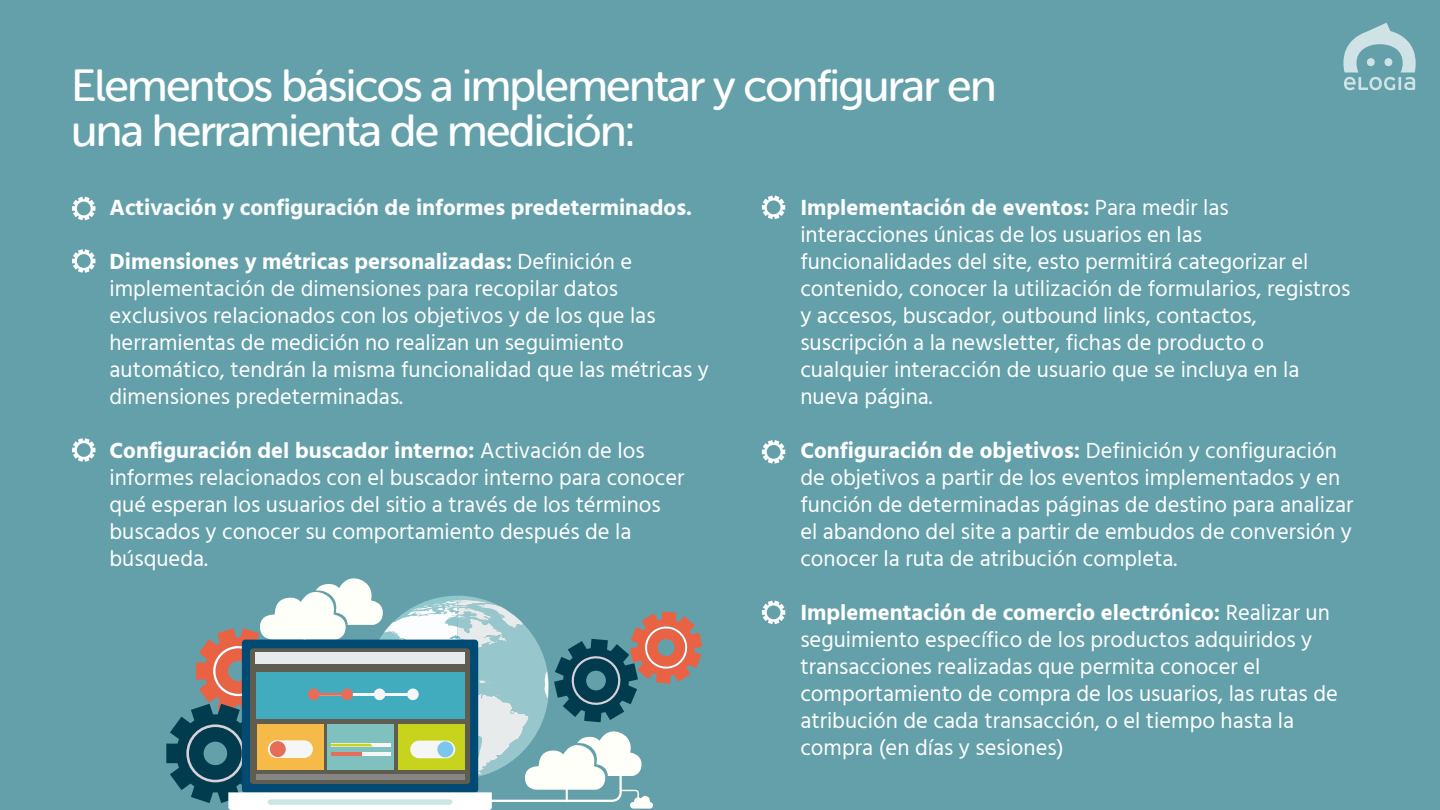
<style>
.page{position:relative;width:1440px;height:810px;background:#63a0aa}
.page>*{position:absolute;margin:0;border:0;box-sizing:border-box;transform-origin:0 0}
.t1{font:45px/45px "Museo Sans W01 Rounded 500";letter-spacing:-.04em;color:#fff}
.t2{font:22.5px/27px "Hind";color:#fff}
.t3{font:700 22.5px "Hind";color:#fff}
.s1{font-weight:700}
</style>
<div class="page">
<svg style="left:1343px;top:23px;width:73px;height:67px"></svg>
<svg style="left:166px;top:578px;width:536px;height:232px"></svg>
<svg style="left:72px;top:197px;width:23px;height:23px"></svg>
<svg style="left:72px;top:249px;width:23px;height:24px"></svg>
<svg style="left:762px;top:196px;width:23px;height:23px"></svg>
<svg style="left:762px;top:440px;width:23px;height:24px"></svg>
<svg style="left:762px;top:601px;width:23px;height:23px"></svg>
<svg style="left:72px;top:438px;width:23px;height:24px"></svg>
<h1 class="t1" style="left:71px;top:63px;width:927px">Elementos básicos a implementar y configurar en una herramienta de medición:</h1>
<p class="t3" style="left:110px;top:194px;width:584px">Activación y configuración de informes predeterminados.</p>
<p class="t2" style="left:110px;top:250px;width:601px"><span class="s1">Dimensiones y métricas personalizadas:</span> Definición e implementación de dimensiones para recopilar datos exclusivos relacionados con los objetivos y de los que las herramientas de medición no realizan un seguimiento automático, tendrán la misma funcionalidad que las métricas y dimensiones predeterminadas.</p>
<p class="t2" style="left:110px;top:439px;width:576px"><span class="s1">Configuración del buscador interno:</span> Activación de los informes relacionados con el buscador interno para conocer qué esperan los usuarios del sitio a través de los términos buscados y conocer su comportamiento después de la búsqueda.</p>
<p class="t2" style="left:800px;top:195px;width:552px"><span class="s1">Implementación de eventos:</span> Para medir las interacciones únicas de los usuarios en las funcionalidades del site, esto permitirá categorizar el contenido, conocer la utilización de formularios, registros y accesos, buscador, outbound links, contactos, suscripción a la newsletter, fichas de producto o cualquier interacción de usuario que se incluya en la nueva página.</p>
<p class="t2" style="left:800px;top:438px;width:555px"><span class="s1">Configuración de objetivos:</span> Definición y configuración de objetivos a partir de los eventos implementados y en función de determinadas páginas de destino para analizar el abandono del site a partir de embudos de conversión y conocer la ruta de atribución completa.</p>
<p class="t2" style="left:800px;top:600px;width:539px"><span class="s1">Implementación de comercio electrónico:</span> Realizar un seguimiento específico de los productos adquiridos y transacciones realizadas que permita conocer el comportamiento de compra de los usuarios, las rutas de atribución de cada transacción, o el tiempo hasta la compra (en días y sesiones)</p>
</div>
